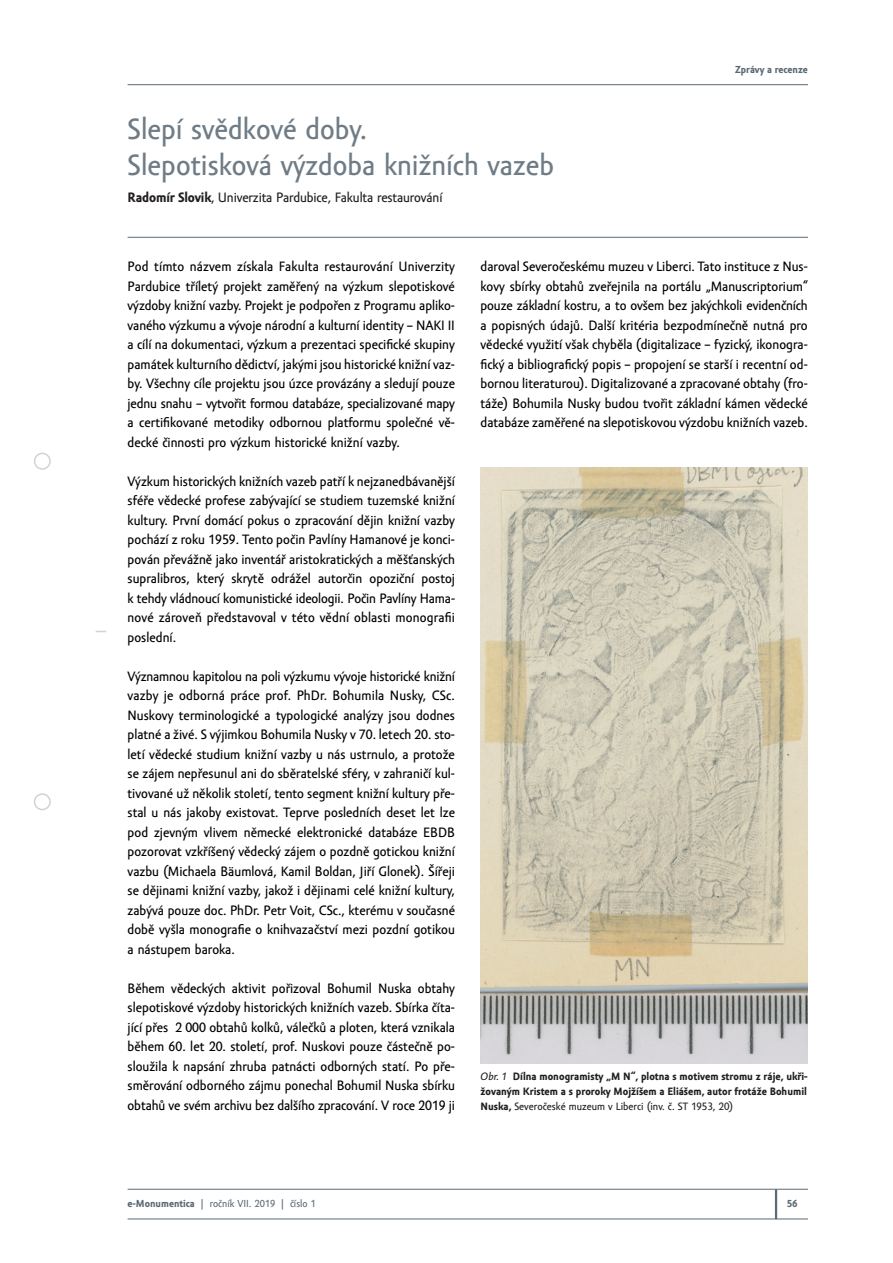
<style>
.page{position:relative;width:893px;height:1263px;background:#fff}
.page>*{position:absolute;margin:0;border:0;box-sizing:border-box;transform-origin:0 0}
.t1{font:30px/36px "Amor Sans Text Pro";color:#6f7c86}
.t2{font:13.95px/19.5px "Amor Sans Text Pro";color:#000001;text-align:justify}
.t3{font:13.95px "Amor Sans Text Pro";letter-spacing:-.01em;color:#231f20}
.t4{font:700 10.95px/15px "Amor Sans Text Pro";color:#231f20;text-align:justify}
.t5{font:10.5px "Amor Sans Text Pro";color:#5c6a74}
.t6{font:700 10.5px "Amor Sans Text Pro";color:#5c6a74}
.s1{font-weight:700}
.s2{font-weight:400;font-style:italic}
.s3{font-weight:400}
</style>
<div class="page">
<div style="left:34px;top:453px;width:17px;height:17px;border:2px solid #d1d2d4;border-radius:50%"></div>
<div style="left:34px;top:793px;width:17px;height:17px;border:2px solid #d1d2d4;border-radius:50%"></div>
<hr style="left:128px;top:1189px;width:680px;height:1px;background:#5c6a74">
<hr style="left:128px;top:1218px;width:680px;height:1px;background:#5c6a74">
<hr style="left:775px;top:1189px;width:2px;height:30px;background:#5c6a74">
<hr style="left:128px;top:84px;width:680px;height:1px;background:#5c6a74">
<hr style="left:128px;top:237px;width:680px;height:1px;background:#5c6a74">
<img style="left:480px;top:468px;width:328px;height:595px">
<h1 class="t1" style="left:128px;top:112px;width:428px">Slepí svědkové doby.<br>Slepotisková výzdoba knižních vazeb</h1>
<p class="t3" style="left:128px;top:190px;width:316px"><span class="s1">Radomír Slovik</span>, Univerzita Pardubice, Fakulta restaurování</p>
<p class="t6" style="left:735px;top:63px;width:74px">Zprávy a recenze</p>
<p class="t2" style="left:128px;top:257px;width:329px">Pod tímto názvem získala Fakulta restaurování Univerzity Pardubice tříletý projekt zaměřený na výzkum slepotiskové výzdoby knižní vazby. Projekt je podpořen z Programu apliko&shy;vaného výzkumu a vývoje národní a kulturní identity – NAKI II a cílí na dokumentaci, výzkum a prezentaci specifické skupiny památek kulturního dědictví, jakými jsou historické knižní vaz&shy;by. Všechny cíle projektu jsou úzce provázány a sledují pouze jednu snahu – vytvořit formou databáze, specializované mapy a certifikované metodiky odbornou platformu společné vě&shy;decké činnosti pro výzkum historické knižní vazby.</p>
<p class="t2" style="left:128px;top:471px;width:329px">Výzkum historických knižních vazeb patří k nejzanedbávanější sféře vědecké profese zabývající se studiem tuzemské knižní kultury. První domácí pokus o zpracování dějin knižní vazby pochází z roku 1959. Tento počin Pavlíny Hamanové je konci&shy;pován převážně jako inventář aristokratických a měšťanských supralibros, který skrytě odrážel autorčin opoziční postoj k tehdy vládnoucí komunistické ideologii. Počin Pavlíny Hama&shy;nové zároveň představoval v této vědní oblasti monografii poslední.</p>
<p class="t2" style="left:128px;top:666px;width:329px">Významnou kapitolou na poli výzkumu vývoje historické knižní vazby je odborná práce prof. PhDr. Bohumila Nusky, CSc.<br>Nuskovy terminologické a typologické analýzy jsou dodnes platné a živé. S výjimkou Bohumila Nusky v 70. letech 20. sto&shy;letí vědecké studium knižní vazby u nás ustrnulo, a protože se zájem nepřesunul ani do sběratelské sféry, v zahraničí kul&shy;tivované už několik století, tento segment knižní kultury pře&shy;stal u nás jakoby existovat. Teprve posledních deset let lze pod zjevným vlivem německé elektronické databáze EBDB pozorovat vzkříšený vědecký zájem o pozdně gotickou knižní vazbu (Michaela Bäumlová, Kamil Boldan, Jiří Glonek). Šířeji se dějinami knižní vazby, jakož i dějinami celé knižní kultury, zabývá pouze doc. PhDr. Petr Voit, CSc., kterému v současné době vyšla monografie o knihvazačství mezi pozdní gotikou a nástupem baroka.</p>
<p class="t2" style="left:128px;top:978px;width:329px">Během vědeckých aktivit pořizoval Bohumil Nuska obtahy slepotiskové výzdoby historických knižních vazeb. Sbírka číta&shy;jící přes 2 000 obtahů kolků, válečků a ploten, která vznikala během 60. let 20. století, prof. Nuskovi pouze částečně po&shy;sloužila k napsání zhruba patnácti odborných statí. Po pře&shy;směrování odborného zájmu ponechal Bohumil Nuska sbírku obtahů ve svém archivu bez dalšího zpracování. V roce 2019 ji</p>
<p class="t2" style="left:480px;top:257px;width:329px">daroval Severočeskému muzeu v Liberci. Tato instituce z Nus&shy;kovy sbírky obtahů zveřejnila na portálu „Manuscriptorium“ pouze základní kostru, a to ovšem bez jakýchkoli evidenčních a popisných údajů. Další kritéria bezpodmínečně nutná pro vědecké využití však chyběla (digitalizace – fyzický, ikonogra&shy;fický a bibliografický popis – propojení se starší i recentní od&shy;bornou literaturou). Digitalizované a zpracované obtahy (fro&shy;táže) Bohumila Nusky budou tvořit základní kámen vědecké databáze zaměřené na slepotiskovou výzdobu knižních vazeb.</p>
<p class="t4" style="left:480px;top:1069px;width:329px"><span class="s2">Obr. 1</span> Dílna monogramisty „M N“, plotna s motivem stromu z ráje, ukři&shy;žovaným Kristem a s proroky Mojžíšem a Eliášem, autor frotáže Bohumil Nuska, <span class="s3">Severočeské muzeum v Liberci (inv. č. ST 1953, 20)</span></p>
<p class="t5" style="left:128px;top:1197px;width:190px"><span class="s1">e-Monumentica</span> | ročník VII. 2019 | číslo 1</p>
<p class="t6" style="left:787px;top:1197px;width:13px">56</p>
</div>
